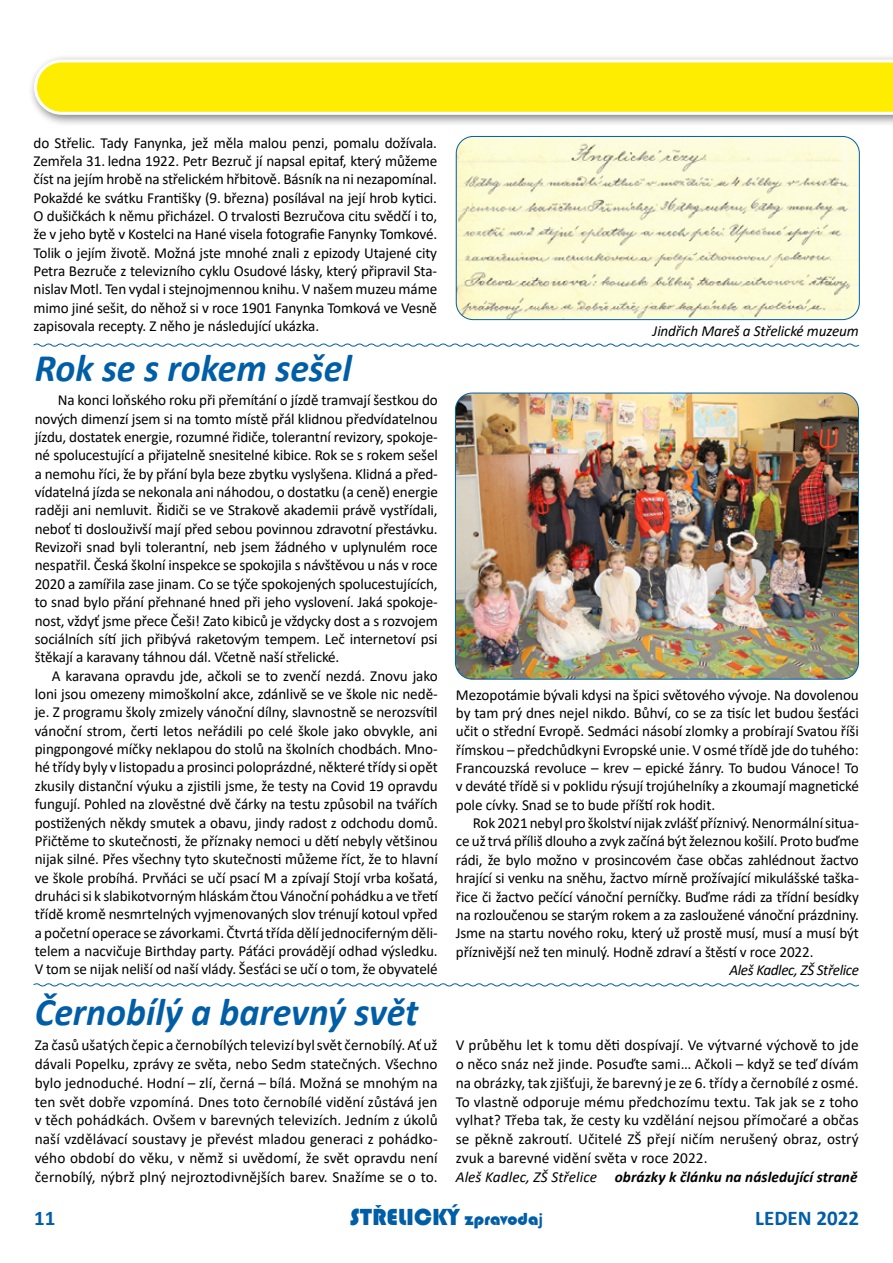
<style>
.page{position:relative;width:893px;height:1263px;background:#fff}
.page>*{position:absolute;margin:0;border:0;box-sizing:border-box;transform-origin:0 0}
.t1{font:italic 700 39px "Calibri";color:#005ea7}
.t2{font:24px "Bauhaus 93";color:#005ea7}
.t3{font:700 21px "Calibri";color:#005ea7}
.t4{font:15.3px/18.3px "Calibri";letter-spacing:-.01em;color:#000;text-align:justify}
.t5{font:italic 15.3px "Calibri";letter-spacing:-.02em;color:#000}
.s1{font-style:italic}
.s2{font-weight:700;font-style:italic}
.s3{font-size:18px}
.s4{font-family:"Calibri";font-weight:700;font-size:18px}
</style>
<div class="page">
<div style="left:28px;top:53px;width:865px;height:74px;background:#000;opacity:.5"></div>
<svg style="left:34px;top:60px;width:859px;height:55px;background:#feee1c"></svg>
<svg style="left:33px;top:343px;width:826px;height:4px"></svg>
<svg style="left:33px;top:983px;width:826px;height:4px"></svg>
<img style="left:456px;top:136px;width:402px;height:184px">
<div style="left:456px;top:136px;width:404px;height:184px;border:1px solid #005ea7;border-radius:17px"></div>
<img style="left:455px;top:393px;width:403px;height:286px">
<div style="left:455px;top:393px;width:404px;height:286px;border:1px solid #005ea7;border-radius:17px"></div>
<p class="t4" style="left:34px;top:133px;width:405px">do Střelic. Tady Fanynka, jež měla malou penzi, pomalu dožívala.<br>Zemřela 31. ledna 1922. Petr Bezruč jí napsal epitaf, který můžeme číst na jejím hrobě na střelickém hřbitově. Básník na ni nezapomínal.<br>Pokaždé ke svátku Františky (9. března) posílával na její hrob kytici.<br>O dušičkách k němu přicházel. O trvalosti Bezručova citu svědčí i to, že v jeho bytě v Kostelci na Hané visela fotografie Fanynky Tomkové.<br>Tolik o jejím životě. Možná jste mnohé znali z epizody Utajené city Petra Bezruče z televizního cyklu Osudové lásky, který připravil Sta&shy;nislav Motl. Ten vydal i stejnojmennou knihu. V našem muzeu máme mimo jiné sešit, do něhož si v roce 1901 Fanynka Tomková ve Vesně zapisovala recepty. Z něho je následující ukázka.</p>
<h1 class="t1" style="left:35px;top:341px;width:318px">Rok se s rokem sešel</h1>
<p class="t4" style="left:35px;top:391px;width:405px;text-indent:23px">Na konci loňského roku při přemítání o jízdě tramvají šestkou do nových dimenzí jsem si na tomto místě přál klidnou předvídatelnou jízdu, dostatek energie, rozumné řidiče, tolerantní revizory, spokoje&shy;né spolucestující a přijatelně snesitelné kibice. Rok se s rokem sešel a nemohu říci, že by přání byla beze zbytku vyslyšena. Klidná a před&shy;vídatelná jízda se nekonala ani náhodou, o dostatku (a ceně) energie raději ani nemluvit. Řidiči se ve Strakově akademii právě vystřídali, neboť ti doslouživší mají před sebou povinnou zdravotní přestávku.<br>Revizoři snad byli tolerantní, neb jsem žádného v uplynulém roce nespatřil. Česká školní inspekce se spokojila s návštěvou u nás v roce 2020 a zamířila zase jinam. Co se týče spokojených spolucestujících, to snad bylo přání přehnané hned při jeho vyslovení. Jaká spokoje&shy;nost, vždyť jsme přece Češi! Zato kibiců je vždycky dost a s rozvojem sociálních sítí jich přibývá raketovým tempem. Leč internetoví psi štěkají a karavany táhnou dál. Včetně naší střelické.</p>
<p class="t4" style="left:35px;top:666px;width:405px;text-indent:17px">A karavana opravdu jde, ačkoli se to zvenčí nezdá. Znovu jako loni jsou omezeny mimoškolní akce, zdánlivě se ve škole nic nedě&shy;je. Z programu školy zmizely vánoční dílny, slavnostně se nerozsvítil vánoční strom, čerti letos neřádili po celé škole jako obvykle, ani pingpongové míčky neklapou do stolů na školních chodbách. Mno&shy;hé třídy byly v listopadu a prosinci poloprázdné, některé třídy si opět zkusily distanční výuku a zjistili jsme, že testy na Covid 19 opravdu fungují. Pohled na zlověstné dvě čárky na testu způsobil na tvářích postižených někdy smutek a obavu, jindy radost z odchodu domů.<br>Přičtěme to skutečnosti, že příznaky nemoci u dětí nebyly většinou nijak silné. Přes všechny tyto skutečnosti můžeme říct, že to hlavní ve škole probíhá. Prvňáci se učí psací M a zpívají Stojí vrba košatá, druháci si k slabikotvorným hláskám čtou Vánoční pohádku a ve třetí třídě kromě nesmrtelných vyjmenovaných slov trénují kotoul vpřed a početní operace se závorkami. Čtvrtá třída dělí jednociferným děli&shy;telem a nacvičuje Birthday party. Páťáci provádějí odhad výsledku.<br>V tom se nijak neliší od naší vlády. Šesťáci se učí o tom, že obyvatelé</p>
<h1 class="t1" style="left:35px;top:984px;width:385px">Černobílý a barevný svět</h1>
<p class="t5" style="left:653px;top:320px;width:208px">Jindřich Mareš a Střelické muzeum</p>
<p class="t4" style="left:456px;top:685px;width:405px">Mezopotámie bývali kdysi na špici světového vývoje. Na dovolenou by tam prý dnes nejel nikdo. Bůhví, co se za tisíc let budou šesťáci učit o střední Evropě. Sedmáci násobí zlomky a probírají Svatou říši římskou – předchůdkyni Evropské unie. V osmé třídě jde do tuhého:<br>Francouzská revoluce – krev – epické žánry. To budou Vánoce! To v deváté třídě si v poklidu rýsují trojúhelníky a zkoumají magnetické pole cívky. Snad se to bude příští rok hodit.</p>
<p class="t4" style="left:456px;top:813px;width:405px;text-indent:17px">Rok 2021 nebyl pro školství nijak zvlášť příznivý. Nenormální situa&shy;ce už trvá příliš dlouho a zvyk začíná být železnou košilí. Proto buďme rádi, že bylo možno v prosincovém čase občas zahlédnout žactvo hrající si venku na sněhu, žactvo mírně prožívající mikulášské taška&shy;řice či žactvo pečící vánoční perníčky. Buďme rádi za třídní besídky na rozloučenou se starým rokem a za zasloužené vánoční prázdniny.<br>Jsme na startu nového roku, který už prostě musí, musí a musí být příznivější než ten minulý. Hodně zdraví a štěstí v roce 2022.</p>
<p class="t5" style="left:729px;top:959px;width:131px">Aleš Kadlec, ZŠ Střelice</p>
<p class="t4" style="left:35px;top:1035px;width:404px;line-height:18.9px">Za časů ušatých čepic a černobílých televizí byl svět černobílý. Ať už dávali Popelku, zprávy ze světa, nebo Sedm statečných. Všechno bylo jednoduché. Hodní – zlí, černá – bílá. Možná se mnohým na ten svět dobře vzpomíná. Dnes toto černobílé vidění zůstává jen v těch pohádkách. Ovšem v barevných televizích. Jedním z úkolů naší vzdělávací soustavy je převést mladou generaci z pohádko&shy;vého období do věku, v němž si uvědomí, že svět opravdu není černobílý, nýbrž plný nejroztodivnějších barev. Snažíme se o to.</p>
<p class="t4" style="left:456px;top:1035px;width:404px;line-height:18.9px;text-align:left">V průběhu let k tomu děti dospívají. Ve výtvarné výchově to jde o něco snáz než jinde. Posuďte sami… Ačkoli – když se teď dívám na obrázky, tak zjišťuji, že barevný je ze 6. třídy a černobílé z osmé.<br>To vlastně odporuje mému předchozímu textu. Tak jak se z toho vylhat? Třeba tak, že cesty ku vzdělání nejsou přímočaré a občas se pěkně zakroutí. Učitelé ZŠ přejí ničím nerušený obraz, ostrý zvuk a barevné vidění světa v roce 2022.<br><span class="s1">Aleš Kadlec, ZŠ Střelice</span> <span class="s2">obrázky k článku na následující straně</span></p>
<h3 class="t3" style="left:34px;top:1203px;width:23px">11</h3>
<h2 class="t2" style="left:350px;top:1203px;width:195px">STRˇ ELICKÝ <span class="s3">zpravoda</span><span class="s4">j</span></h2>
<h3 class="t3" style="left:755px;top:1203px;width:105px">LEDEN 2022</h3>
</div>
